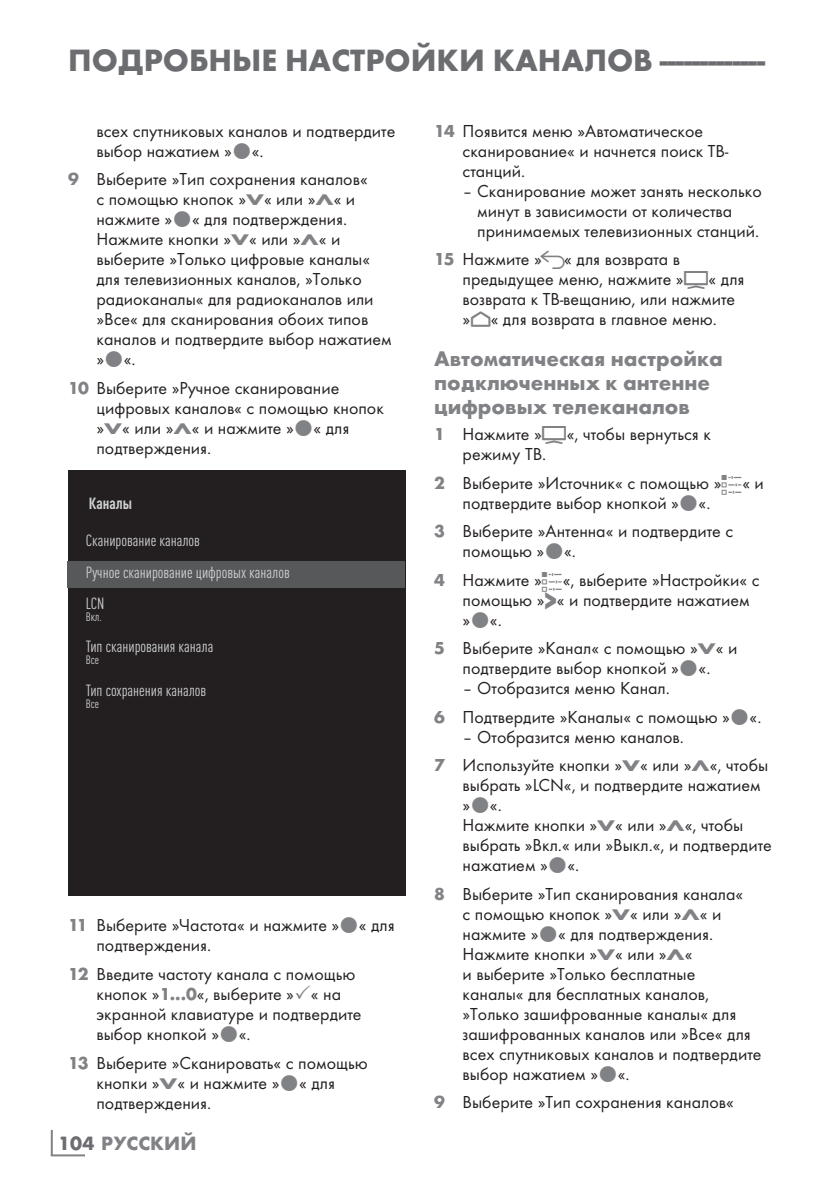
<style>
.page{position:relative;width:840px;height:1191px;background:#fff}
.page>*{position:absolute;margin:0;border:0;box-sizing:border-box;transform-origin:0 0}
.t1{font:700 32px "Futura TOT";color:#6c6d70}
.t2{font:700 22px/24px "Futura TOT";color:#808285}
.t3{font:700 20px "Futura TOT";color:#808285}
.t4{font:18px/20px "Futura TOT Boo";color:#231f20}
.t5{font:condensed 16px/31.4px "DIN Pro";color:#d1d2d4}
.t6{font:700 condensed 16px "DIN Pro";color:#d1d2d4}
.t7{font:condensed 12px "DIN Pro";color:#d1d2d4}
.s1{font-family:"Futura TOT";font-weight:700;color:#808285}
.s2{font-family:"Futura TOT";font-weight:700;font-size:16px;color:#808285}
.s3{color:#6c6d70}
.s4{font-family:"Arcelik TS9 Android";font-size:20px;color:#808285}
.s5{font-family:"Arcelik TS9 Android";font-size:32px;color:#808285}
.s6{font-family:"Arcelik TS9 Android";font-size:24px;color:#808285}
.s7{font-family:"Futura TOT";font-weight:700;font-size:27.2px;color:#808285}
</style>
<div class="page">
<hr style="left:51px;top:1129px;width:2px;height:26px;background:#808285">
<hr style="left:51px;top:1154px;width:34px;height:2px;background:#808285">
<div style="left:68px;top:470px;width:337px;height:425px;background:#231f20"></div>
<div style="left:67px;top:561px;width:338px;height:27px;background:#57585a"></div>
<h1 class="t1" style="left:68px;top:40px;width:698px">ПОДРОБНЫЕ НАСТРОЙКИ КАНАЛОВ--------------</h1>
<p class="t4" style="left:96px;top:121px;width:300px">всех спутниковых каналов и подтвердите выбор нажатием » «.</p>
<p class="t4" style="left:96px;top:169px;width:296px;text-indent:-28px"><span class="s1">9</span> Выберите »Тип сохранения каналов«<br>с помощью кнопок »<span class="s2">V</span>« или »<span class="s2">Λ</span>« и нажмите » « для подтверждения.<br>Нажмите кнопки »<span class="s2">V</span>« или »<span class="s2">Λ</span>« и выберите »Только цифровые каналы« для телевизионных каналов, »Только радиоканалы« для радиоканалов или »Все« для сканирования обоих типов каналов и подтвердите выбор нажатием » «.</p>
<p class="t4" style="left:96px;top:378px;width:289px;text-indent:-28px"><span class="s1">10</span> Выберите »Ручное сканирование цифровых каналов« с помощью кнопок »<span class="s2">V</span>« или »<span class="s2">Λ</span>« и нажмите » « для подтверждения.</p>
<p class="t6" style="left:89px;top:491px;width:45px">Каналы</p>
<p class="t5" style="left:86px;top:523px;width:205px">Сканирование каналов<br>Ручное сканирование цифровых каналов<br>LCN</p>
<p class="t7" style="left:86px;top:608px;width:18px">Вкл.</p>
<p class="t5" style="left:86px;top:629px;width:129px">Тип сканирования канала</p>
<p class="t7" style="left:86px;top:651px;width:15px">Все</p>
<p class="t5" style="left:86px;top:673px;width:122px">Тип сохранения каналов</p>
<p class="t7" style="left:86px;top:694px;width:15px">Все</p>
<p class="t4" style="left:96px;top:915px;width:299px;text-indent:-28px"><span class="s1">11</span> Выберите »Частота« и нажмите » « для подтверждения.</p>
<p class="t4" style="left:96px;top:964px;width:266px;text-indent:-28px"><span class="s1">12</span> Введите частоту канала с помощью кнопок »<span class="s1">1...0</span>«, выберите » « на экранной клавиатуре и подтвердите выбор кнопкой » «.</p>
<p class="t4" style="left:96px;top:1052px;width:273px;text-indent:-28px"><span class="s1">13</span> Выберите »Сканировать« с помощью кнопки »<span class="s2">V</span>« и нажмите » « для подтверждения.</p>
<p class="t3" style="left:58px;top:1131px;width:140px"><span class="s3">104</span> РУССКИЙ</p>
<p class="t4" style="left:462px;top:121px;width:267px;text-indent:-28px"><span class="s1">14</span> Появится меню »Автоматическое сканирование« и начнется поиск ТВ&shy;станций.</p>
<p class="t4" style="left:477px;top:181px;width:286px;text-indent:-15px">– Сканирование может занять несколько минут в зависимости от количества принимаемых телевизионных станций.</p>
<p class="t4" style="left:462px;top:249px;width:283px;text-indent:-28px"><span class="s1">15</span> Нажмите » <span class="s4">r</span>« для возврата в предыдущее меню, нажмите »<span class="s5">H</span>« для возврата к ТВ-вещанию, или нажмите »<span class="s6">p</span>« для возврата в главное меню.</p>
<p class="t2" style="left:434px;top:347px;width:290px">Автоматическая настройка подключенных к антенне цифровых телеканалов</p>
<p class="t4" style="left:462px;top:424px;width:250px;text-indent:-28px"><span class="s1">1</span> Нажмите »<span class="s5">H</span>«, чтобы вернуться к режиму ТВ.</p>
<p class="t4" style="left:462px;top:472px;width:303px;text-indent:-28px"><span class="s1">2</span> Выберите »Источник« с помощью »<span class="s6">q</span>« и подтвердите выбор кнопкой » «.</p>
<p class="t4" style="left:462px;top:521px;width:272px;text-indent:-28px"><span class="s1">3</span> Выберите »Антенна« и подтвердите с помощью » «.</p>
<p class="t4" style="left:462px;top:569px;width:298px;text-indent:-28px"><span class="s1">4</span> Нажмите »<span class="s6">q</span>«, выберите »Настройки« с помощью »<span class="s7">&gt;</span>« и подтвердите нажатием » «.</p>
<p class="t4" style="left:434px;top:638px;width:304px;text-align:center"><span class="s1">5</span> Выберите »Канал« с помощью »<span class="s2">V</span>« и подтвердите выбор кнопкой » «.</p>
<p class="t4" style="left:434px;top:674px;width:328px;line-height:28.6px;text-indent:28px">– Отобразится меню Канал.<br><span class="s1">6</span> Подтвердите »Каналы« с помощью » «.</p>
<p class="t4" style="left:434px;top:722px;width:335px;line-height:28.6px;text-indent:28px">– Отобразится меню каналов.<br><span class="s1">7</span> Используйте кнопки »<span class="s2">V</span>« или »<span class="s2">Λ</span>«, чтобы</p>
<p class="t4" style="left:462px;top:775px;width:310px">выбрать »LCN«, и подтвердите нажатием » «.<br>Нажмите кнопки »<span class="s2">V</span>« или »<span class="s2">Λ</span>«, чтобы выбрать »Вкл.« или »Выкл.«, и подтвердите нажатием » «.</p>
<p class="t4" style="left:462px;top:883px;width:300px;text-indent:-28px"><span class="s1">8</span> Выберите »Тип сканирования канала«<br>с помощью кнопок »<span class="s2">V</span>« или »<span class="s2">Λ</span>« и нажмите » « для подтверждения.<br>Нажмите кнопки »<span class="s2">V</span>« или »<span class="s2">Λ</span>«<br>и выберите »Только бесплатные<br>каналы« для бесплатных каналов, »Только зашифрованные каналы« для зашифрованных каналов или »Все« для всех спутниковых каналов и подтвердите выбор нажатием » «.</p>
<p class="t4" style="left:434px;top:1092px;width:301px"><span class="s1">9</span> Выберите »Тип сохранения каналов«</p>
</div>
